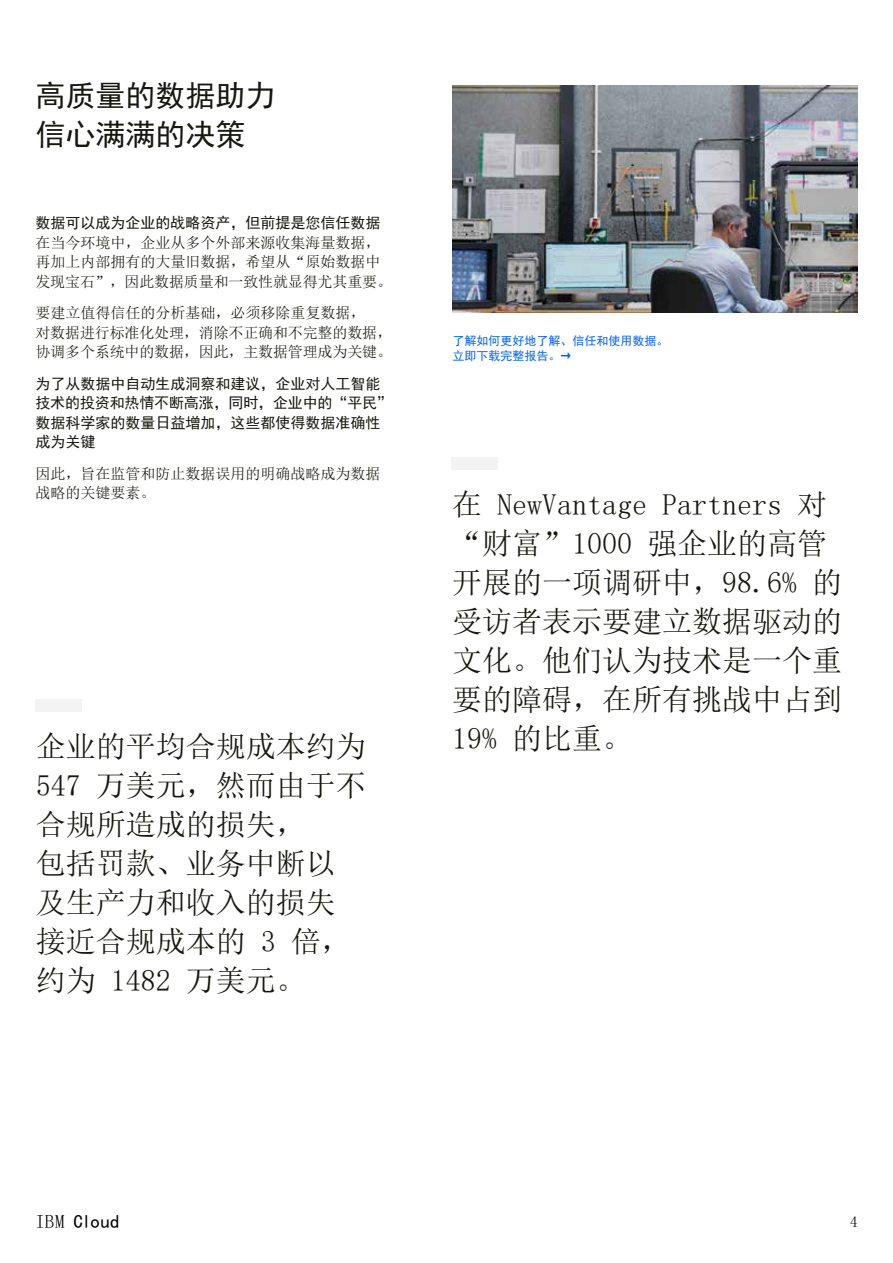
<style>
.page{position:relative;width:893px;height:1263px;background:#fff}
.page>*{position:absolute;margin:0;border:0;box-sizing:border-box;transform-origin:0 0}
.t1{font:30px/39px "Sim Sun";color:#171711}
.t2{font:30px/39px "Sim Hei";color:#171711}
.t3{font:18.75px "Sim Hei";letter-spacing:-.01em;color:#000}
.t4{font:15px/19.5px "Sim Sun";color:#171711}
.t5{font:15px/19.5px "Sim Hei";color:#171711}
.t6{font:15px "Sim Sun";color:#000}
.t7{font:12px/15px "Sim Hei";color:#0062ff}
.s1{font-family:"Sim Sun"}
</style>
<div class="page">
<img style="left:452px;top:85px;width:405px;height:228px">
<div style="left:35px;top:700px;width:47px;height:12px;background:#f3f3f3"></div>
<div style="left:452px;top:457px;width:46px;height:12px;background:#f3f3f3"></div>
<h1 class="t2" style="left:35px;top:76px;width:241px">高质量的数据助力信心满满的决策</h1>
<p class="t5" style="left:35px;top:213px;width:347px">数据可以成为企业的战略资产，但前提是您信任数据</p>
<p class="t4" style="left:35px;top:233px;width:358px">在当今环境中，企业从多个外部来源收集海量数据，再加上内部拥有的大量旧数据，希望从“原始数据中发现宝石”，因此数据质量和一致性就显得尤其重要。</p>
<p class="t4" style="left:35px;top:303px;width:358px">要建立值得信任的分析基础，必须移除重复数据，<br>对数据进行标准化处理，消除不正确和不完整的数据，协调多个系统中的数据，因此，主数据管理成为关键。</p>
<p class="t5" style="left:35px;top:374px;width:358px">为了从数据中自动生成洞察和建议，企业对人工智能技术的投资和热情不断高涨，同时，企业中的“平民”数据科学家的数量日益增加，这些都使得数据准确性成为关键</p>
<p class="t4" style="left:35px;top:464px;width:347px">因此，旨在监管和防止数据误用的明确战略成为数据战略的关键要素。</p>
<h1 class="t1" style="left:36px;top:727px;width:332px">企业的平均合规成本约为<br>547 万美元，然而由于不合规所造成的损失，<br>包括罚款、业务中断以及生产力和收入的损失接近合规成本的 3 倍，约为 1482 万美元。</h1>
<p class="t7" style="left:452px;top:333px;width:217px">了解如何更好地了解、信任和使用数据。立即下载完整报告。→</p>
<h1 class="t1" style="left:452px;top:484px;width:392px">在 NewVantage Partners 对“财富”1000 强企业的高管开展的一项调研中，98.6% 的受访者表示要建立数据驱动的文化。他们认为技术是一个重要的障碍，在所有挑战中占到<br>19% 的比重。</h1>
<p class="t3" style="left:35px;top:1212px;width:86px"><span class="s1">IBM</span> Cloud</p>
<p class="t6" style="left:850px;top:1214px;width:9px">4</p>
</div>
